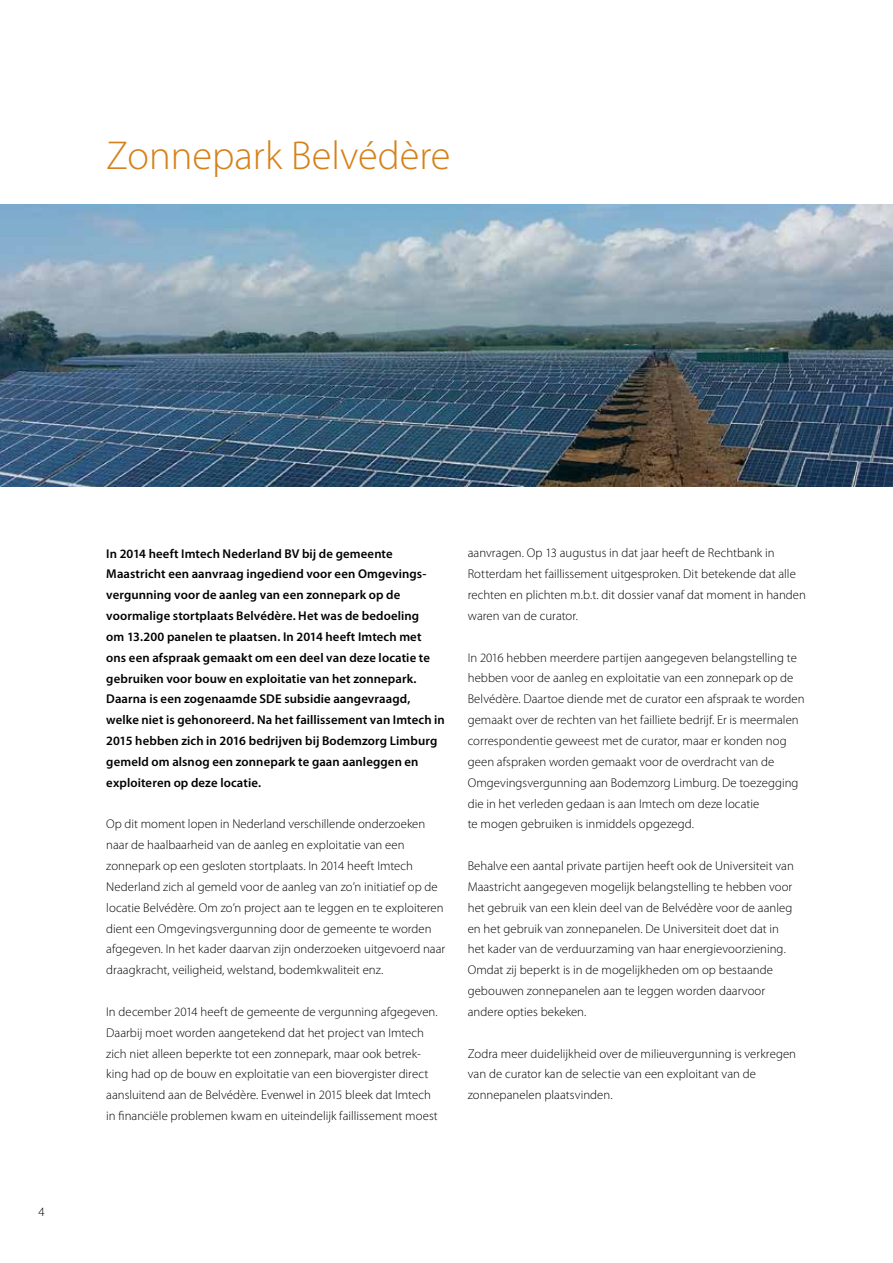
<style>
.page{position:relative;width:893px;height:1263px;background:#fff}
.page>*{position:absolute;margin:0;border:0;box-sizing:border-box;transform-origin:0 0}
.t1{font:300 40.5px "Myriad Pro";color:#d68119}
.t2{font:300 12.75px/20.9px "Myriad Pro";color:#000}
.t3{font:600 12.75px/20.9px "Myriad Pro";letter-spacing:.01em;color:#000}
</style>
<div class="page">
<hr style="left:892px;top:690px;width:1px;height:437px;background:#5b1b5e">
<img style="left:0;top:204px;width:893px;height:283px">
<h1 class="t1" style="left:106px;top:131px;width:346px">Zonnepark Belvédère</h1>
<p class="t2" style="left:39px;top:1202px;width:8px">4</p>
<p class="t3" style="left:106px;top:542px;width:340px">In 2014 heeft Imtech Nederland BV bij de gemeente Maastricht een aanvraag ingediend voor een Omgevings&shy;vergunning voor de aanleg van een zonnepark op de voormalige stortplaats Belvédère. Het was de bedoeling<br>om 13.200 panelen te plaatsen. In 2014 heeft Imtech met<br>ons een afspraak gemaakt om een deel van deze locatie te gebruiken voor bouw en exploitatie van het zonnepark.<br>Daarna is een zogenaamde SDE subsidie aangevraagd, welke niet is gehonoreerd. Na het faillissement van Imtech in 2015 hebben zich in 2016 bedrijven bij Bodemzorg Limburg gemeld om alsnog een zonnepark te gaan aanleggen en exploiteren op deze locatie.</p>
<p class="t2" style="left:106px;top:813px;width:340px">Op dit moment lopen in Nederland verschillende onderzoeken naar de haalbaarheid van de aanleg en exploitatie van een zonnepark op een gesloten stortplaats. In 2014 heeft Imtech Nederland zich al gemeld voor de aanleg van zo’n initiatief op de locatie Belvédère. Om zo’n project aan te leggen en te exploiteren dient een Omgevingsvergunning door de gemeente te worden afgegeven. In het kader daarvan zijn onderzoeken uitgevoerd naar draagkracht, veiligheid, welstand, bodemkwaliteit enz.</p>
<p class="t2" style="left:106px;top:1001px;width:333px">In december 2014 heeft de gemeente de vergunning afgegeven.<br>Daarbij moet worden aangetekend dat het project van Imtech zich niet alleen beperkte tot een zonnepark, maar ook betrek&shy;king had op de bouw en exploitatie van een biovergister direct aansluitend aan de Belvédère. Evenwel in 2015 bleek dat Imtech in financiële problemen kwam en uiteindelijk faillissement moest</p>
<p class="t2" style="left:468px;top:543px;width:340px">aanvragen. Op 13 augustus in dat jaar heeft de Rechtbank in Rotterdam het faillissement uitgesproken. Dit betekende dat alle rechten en plichten m.b.t. dit dossier vanaf dat moment in handen waren van de curator.</p>
<p class="t2" style="left:468px;top:647px;width:338px">In 2016 hebben meerdere partijen aangegeven belangstelling te hebben voor de aanleg en exploitatie van een zonnepark op de Belvédère. Daartoe diende met de curator een afspraak te worden gemaakt over de rechten van het failliete bedrijf. Er is meermalen correspondentie geweest met de curator, maar er konden nog geen afspraken worden gemaakt voor de overdracht van de Omgevingsvergunning aan Bodemzorg Limburg. De toezegging die in het verleden gedaan is aan Imtech om deze locatie<br>te mogen gebruiken is inmiddels opgezegd.</p>
<p class="t2" style="left:468px;top:855px;width:328px">Behalve een aantal private partijen heeft ook de Universiteit van Maastricht aangegeven mogelijk belangstelling te hebben voor het gebruik van een klein deel van de Belvédère voor de aanleg en het gebruik van zonnepanelen. De Universiteit doet dat in het kader van de verduurzaming van haar energievoorziening.<br>Omdat zij beperkt is in de mogelijkheden om op bestaande gebouwen zonnepanelen aan te leggen worden daarvoor andere opties bekeken.</p>
<p class="t2" style="left:468px;top:1043px;width:330px">Zodra meer duidelijkheid over de milieuvergunning is verkregen van de curator kan de selectie van een exploitant van de zonnepanelen plaatsvinden.</p>
</div>
